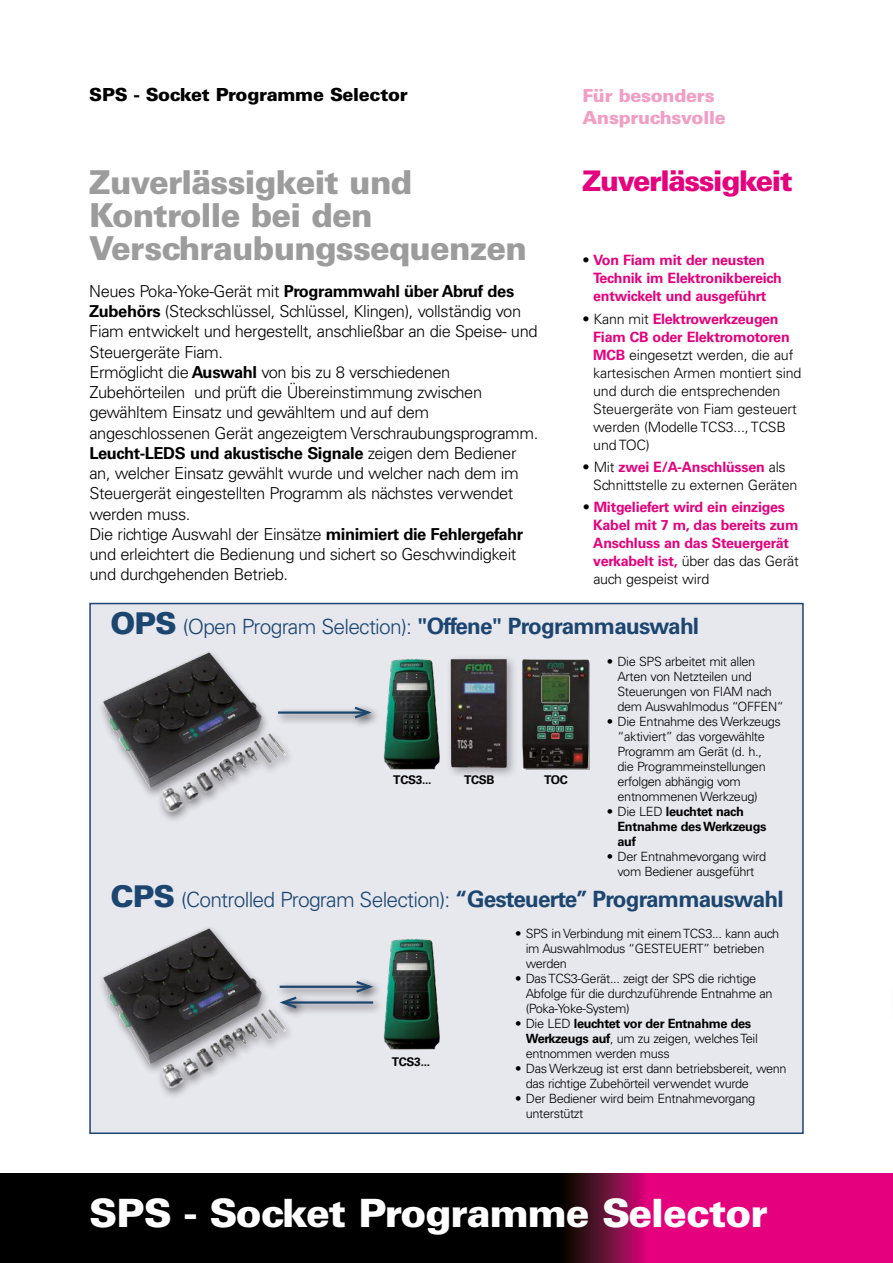
<style>
.page{position:relative;width:893px;height:1263px;background:#fff}
.page>*{position:absolute;margin:0;border:0;box-sizing:border-box;transform-origin:0 0}
.t1{font:900 39px "Univers LT Std";letter-spacing:-.025em;color:#fff}
.t2{font:900 33px/33px "Univers LT Std";letter-spacing:-.025em;color:#9d9c9c}
.t3{font:900 28.5px "Univers LT Std";letter-spacing:-.05em;color:#e5007d}
.t4{font:300 21px "Univers LT Std";letter-spacing:-.035em;color:#1c466f}
.t5{font:900 18px "Univers LT Std";letter-spacing:-.015em;color:#000}
.t6{font:900 18px/21.6px "Univers LT Std";letter-spacing:-.015em;color:#f29ec4}
.t7{font:300 16.5px/20.2px "Univers LT Std";letter-spacing:-.025em;color:#000}
.t8{font:300 14.25px/18px "Univers LT Std";letter-spacing:-.015em;color:#000}
.t9{font:700 14.25px/18px "Univers LT Std";letter-spacing:-.015em;color:#e5007d}
.t10{font:300 12.75px/15px "Univers LT Std";letter-spacing:-.03em;color:#000}
.t11{font:700 12.75px/15px "Univers LT Std";letter-spacing:-.025em;color:#000}
.t12{font:700 12px "Univers LT Std";letter-spacing:-.025em;color:#000}
.s1{font-weight:700}
.s2{font-weight:300;color:#000}
.s3{font-weight:700;color:#e5007d}
.s4{font-weight:900;font-size:30px}
.s5{font-weight:700;font-size:22.5px}
.s6{font-weight:300}
</style>
<div class="page">
<div style="left:583px;top:1174px;width:310px;height:89px;background:#e5007d"></div>
<div style="left:557px;top:1174px;width:89px;height:89px;background:linear-gradient(to right,#000c00,#d00c75)"></div>
<div style="left:0;top:1174px;width:557px;height:89px;background:#000"></div>
<div style="left:89px;top:603px;width:715px;height:531px;background:#e7e7ee;border:2px solid #1c466f"></div>
<img style="left:522px;top:659px;width:68px;height:111px">
<div style="left:446px;top:654px;width:72px;height:124px;background:#000;opacity:.31"></div>
<img style="left:451px;top:659px;width:56px;height:109px">
<img style="left:383px;top:659px;width:57px;height:111px">
<img style="left:383px;top:939px;width:57px;height:111px">
<div style="left:274px;top:702px;width:107px;height:27px;background:#000;opacity:.75"></div>
<hr style="left:278px;top:711px;width:90px;height:3px;background:#1c466f">
<svg style="left:352px;top:705px;width:23px;height:15px"></svg>
<div style="left:275px;top:976px;width:108px;height:27px;background:#000;opacity:.75"></div>
<hr style="left:280px;top:986px;width:90px;height:2px;background:#1c466f">
<svg style="left:354px;top:979px;width:22px;height:13px"></svg>
<div style="left:276px;top:992px;width:108px;height:27px;background:#000;opacity:.75"></div>
<hr style="left:283px;top:1001px;width:90px;height:3px;background:#1c466f">
<svg style="left:295px;top:995px;width:4px;height:15px"></svg>
<div style="left:97px;top:649px;width:198px;height:175px;background:#000;opacity:.43"></div>
<img style="left:98px;top:650px;width:189px;height:163px">
<div style="left:97px;top:925px;width:198px;height:174px;background:#000;opacity:.43"></div>
<img style="left:98px;top:926px;width:189px;height:163px">
<h3 class="t5" style="left:89px;top:83px;width:320px">SPS - Socket Programme Selector</h3>
<h3 class="t6" style="left:583px;top:85px;width:145px">Für besonders<br>Anspruchsvolle</h3>
<h2 class="t2" style="left:89px;top:165px;width:325px">Zuverlässigkeit und</h2>
<h3 class="t3" style="left:583px;top:163px;width:212px">Zuverlässigkeit</h3>
<h2 class="t2" style="left:89px;top:198px;width:439px">Kontrolle bei den<br>Verschraubungssequenzen</h2>
<p class="t7" style="left:89px;top:281px;width:450px">Neues Poka-Yoke-Gerät mit <span class="s1">Programmwahl über Abruf des Zubehörs</span> (Steckschlüssel, Schlüssel, Klingen), vollständig von Fiam entwickelt und hergestellt, anschließbar an die Speise- und Steuergeräte Fiam.<br>Ermöglicht die <span class="s1">Auswahl</span> von bis zu 8 verschiedenen Zubehörteilen und prüft die Übereinstimmung zwischen gewähltem Einsatz und gewähltem und auf dem angeschlossenen Gerät angezeigtem Verschraubungsprogramm.<br><span class="s1">Leucht-LEDS und akustische Signale</span> zeigen dem Bediener an, welcher Einsatz gewählt wurde und welcher nach dem im Steuergerät eingestellten Programm als nächstes verwendet werden muss.<br>Die richtige Auswahl der Einsätze <span class="s1">minimiert die Fehlergefahr </span>und erleichtert die Bedienung und sichert so Geschwindigkeit und durchgehenden Betrieb.</p>
<p class="t9" style="left:593px;top:252px;width:190px;text-indent:-11px"><span class="s2">•</span> Von Fiam mit der neusten<br>Technik im Elektronikbereich entwickelt und ausgeführt</p>
<p class="t8" style="left:593px;top:310px;width:210px;text-indent:-11px">• Kann mit <span class="s3">Elektrowerkzeugen<br>Fiam CB oder Elektromotoren<br>MCB</span> eingesetzt werden, die auf kartesischen Armen montiert sind und durch die entsprechenden<br>Steuergeräte von Fiam gesteuert werden (Modelle TCS3..., TCSB und TOC)</p>
<p class="t8" style="left:593px;top:458px;width:206px;text-indent:-11px">• Mit <span class="s3">zwei E/A-Anschlüssen</span> als<br>Schnittstelle zu externen Geräten</p>
<p class="t9" style="left:593px;top:498px;width:207px;text-indent:-11px"><span class="s2">•</span> Mitgeliefert wird ein einziges<br>Kabel mit 7 m, das bereits zum<br>Anschluss an das Steuergerät verkabelt ist, <span class="s2">über das das Gerät auch gespeist wird</span></p>
<h3 class="t4" style="left:111px;top:614px;width:590px"><span class="s4">OPS</span> (Open Program Selection): <span class="s5">"Offene" Programmauswahl</span></h3>
<p class="t12" style="left:393px;top:772px;width:40px">TCS3...</p>
<p class="t12" style="left:464px;top:772px;width:32px">TCSB</p>
<p class="t12" style="left:544px;top:772px;width:25px">TOC</p>
<p class="t10" style="left:617px;top:654px;width:168px;text-indent:-11px">• Die SPS arbeitet mit allen<br>Arten von Netzteilen und<br>Steuerungen von FIAM nach dem Auswahlmodus “OFFEN“</p>
<p class="t10" style="left:617px;top:714px;width:165px;text-indent:-11px">• Die Entnahme des Werkzeugs “aktiviert” das vorgewählte<br>Programm am Gerät (d. h., die Programmeinstellungen erfolgen abhängig vom entnommenen Werkzeug)</p>
<p class="t11" style="left:617px;top:804px;width:151px;text-indent:-11px"><span class="s6">• Die LED</span> leuchtet nach<br>Entnahme des Werkzeugs auf</p>
<p class="t10" style="left:607px;top:849px;width:161px;text-align:center">• Der Entnahmevorgang wird vom Bediener ausgeführt</p>
<h3 class="t4" style="left:111px;top:887px;width:675px"><span class="s4">CPS</span> (Controlled Program Selection): <span class="s5">“Gesteuerte” Programmauswahl</span></h3>
<p class="t12" style="left:392px;top:1054px;width:40px">TCS3...</p>
<p class="t10" style="left:526px;top:926px;width:255px;text-indent:-11px">• SPS in Verbindung mit einem TCS3... kann auch im Auswahlmodus “GESTEUERT” betrieben werden</p>
<p class="t10" style="left:526px;top:971px;width:248px;text-indent:-11px">• Das TCS3-Gerät... zeigt der SPS die richtige<br>Abfolge für die durchzuführende Entnahme an (Poka-Yoke-System)</p>
<p class="t10" style="left:526px;top:1016px;width:234px;text-indent:-11px">• Die LED <span class="s1">leuchtet vor der Entnahme des<br>Werkzeugs auf</span>, um zu zeigen, welches Teil entnommen werden muss</p>
<p class="t10" style="left:526px;top:1061px;width:262px;text-indent:-11px">• Das Werkzeug ist erst dann betriebsbereit, wenn das richtige Zubehörteil verwendet wurde</p>
<p class="t10" style="left:526px;top:1090px;width:231px;text-indent:-11px">• Der Bediener wird beim Entnahmevorgang unterstützt</p>
<h1 class="t1" style="left:89px;top:1188px;width:680px">SPS - Socket Programme Selector</h1>
</div>
